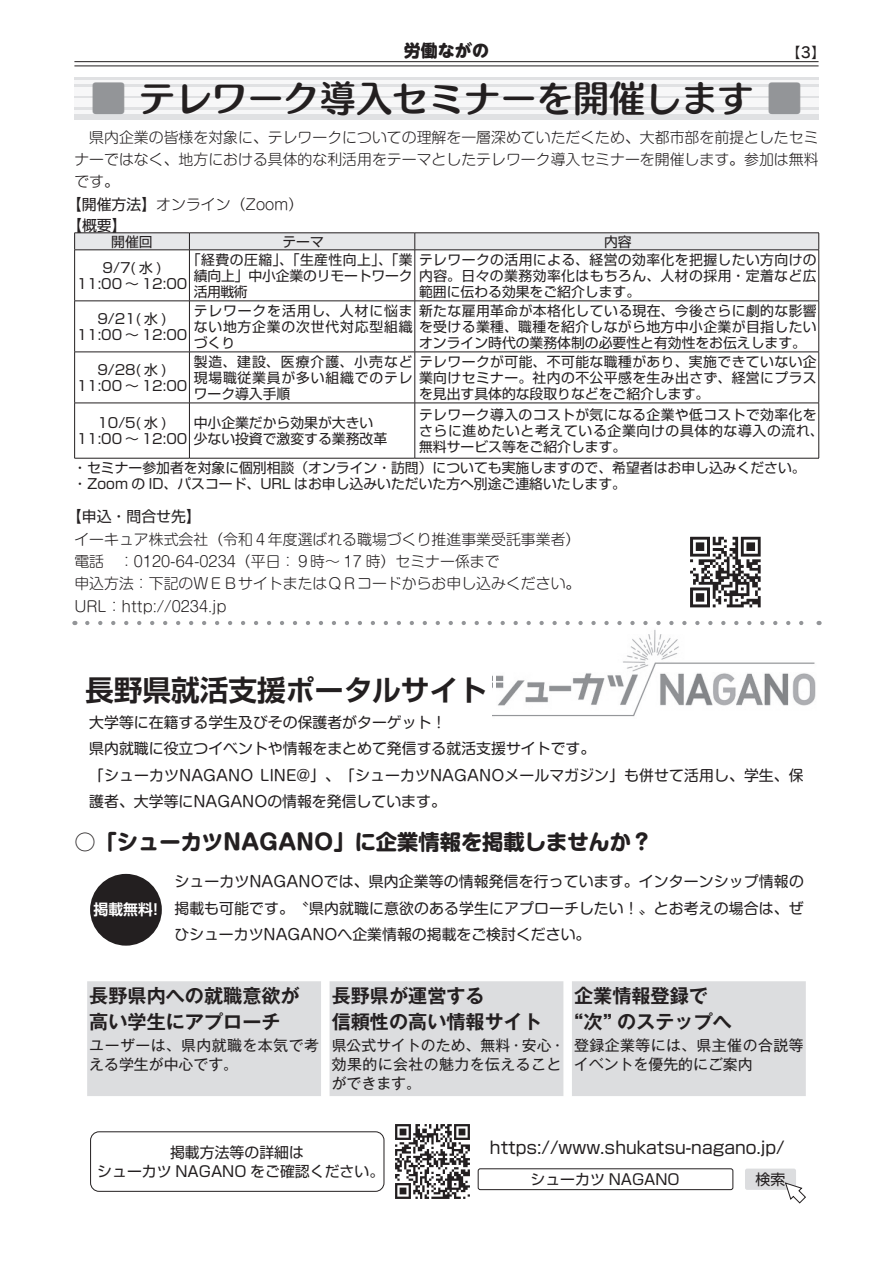
<style>
.page{position:relative;width:893px;height:1263px;background:#fff}
.page>*{position:absolute;margin:0;border:0;box-sizing:border-box;transform-origin:0 0}
.t1{font:36.15px "Humming Std B";color:#231f20}
.t2{font:700 28.65px "Shin Go Pr 6 N De";color:#231f20}
.t3{font:700 21.3px "Shin M Go Pr 6 N";color:#231f20}
.t4{font:700 19.2px/25.5px "Gothic MB101 Pr 6 N De";color:#231f20}
.t5{font:16.95px "Shin Go Pr 6 N";color:#231f20}
.t6{font:800 16.95px "UD Shin M Go Pr 6 N";color:#231f20}
.t7{font:14.85px/26.5px "Shin M Go Pr 6 N";color:#231f20}
.t8{font:300 14.85px/22.4px "Shin M Go Pr 6 N";color:#231f20}
.t9{font:14.85px/19.2px "Gothic MB101 Pr 6 N";letter-spacing:.03em;color:#231f20}
.t10{font:14.85px "Shin Go Pr 6 N";color:#231f20}
.t11{font:700 14.85px "Shin Go Pr 6 N De";color:#fff}
.t12{font:14.85px "Rodin Pro DB";color:#231f20}
.t13{font:13.8px/15.9px "Shin Go Pr 6 N";color:#231f20;text-align:justify}
.t14{font:13.8px/15.9px "Shin Go Pr 6 N";letter-spacing:.03em;color:#231f20}
.s1{color:#939598}
.s2{font-family:"Shin Go Pr 6 N";font-weight:400}
</style>
<div class="page">
<hr style="left:74px;top:61px;width:745px;height:1px;background:#231f20">
<hr style="left:74px;top:65px;width:745px;height:1px;background:#231f20">
<svg style="left:75px;top:232px;width:744px;height:226px"></svg>
<svg style="left:74px;top:233px;width:745px;height:17px;background:#d9dadc"></svg>
<hr style="left:74px;top:250px;width:115px;height:1px;background:#231f20">
<hr style="left:74px;top:250px;width:1px;height:51px;background:#231f20">
<hr style="left:189px;top:250px;width:226px;height:1px;background:#231f20">
<hr style="left:189px;top:250px;width:1px;height:51px;background:#231f20">
<hr style="left:415px;top:250px;width:404px;height:1px;background:#231f20">
<hr style="left:415px;top:250px;width:1px;height:51px;background:#231f20">
<hr style="left:818px;top:250px;width:1px;height:51px;background:#231f20">
<hr style="left:74px;top:301px;width:115px;height:1px;background:#231f20">
<hr style="left:74px;top:301px;width:1px;height:51px;background:#231f20">
<hr style="left:189px;top:301px;width:226px;height:1px;background:#231f20">
<hr style="left:189px;top:301px;width:1px;height:51px;background:#231f20">
<hr style="left:415px;top:301px;width:404px;height:1px;background:#231f20">
<hr style="left:415px;top:301px;width:1px;height:51px;background:#231f20">
<hr style="left:818px;top:301px;width:1px;height:51px;background:#231f20">
<hr style="left:74px;top:352px;width:115px;height:1px;background:#231f20">
<hr style="left:74px;top:352px;width:1px;height:51px;background:#231f20">
<hr style="left:189px;top:352px;width:226px;height:1px;background:#231f20">
<hr style="left:189px;top:352px;width:1px;height:51px;background:#231f20">
<hr style="left:415px;top:352px;width:404px;height:1px;background:#231f20">
<hr style="left:415px;top:352px;width:1px;height:51px;background:#231f20">
<hr style="left:818px;top:352px;width:1px;height:51px;background:#231f20">
<hr style="left:74px;top:403px;width:115px;height:1px;background:#231f20">
<hr style="left:74px;top:403px;width:1px;height:55px;background:#231f20">
<hr style="left:189px;top:403px;width:226px;height:1px;background:#231f20">
<hr style="left:189px;top:403px;width:1px;height:55px;background:#231f20">
<hr style="left:415px;top:403px;width:404px;height:1px;background:#231f20">
<hr style="left:415px;top:403px;width:1px;height:55px;background:#231f20">
<hr style="left:818px;top:403px;width:1px;height:55px;background:#231f20">
<hr style="left:74px;top:458px;width:115px;height:1px;background:#231f20">
<hr style="left:189px;top:458px;width:226px;height:1px;background:#231f20">
<hr style="left:415px;top:458px;width:404px;height:1px;background:#231f20">
<svg style="left:74px;top:77px;width:745px;height:42px"></svg>
<svg style="left:87px;top:621px;width:717px;height:4px"></svg>
<div style="left:87px;top:981px;width:719px;height:115px;background:#dcdddf"></div>
<img style="left:395px;top:1124px;width:84px;height:75px">
<div style="left:90px;top:1131px;width:294px;height:60px;border:1px solid #231f20;border-radius:9px"></div>
<div style="left:478px;top:1168px;width:255px;height:22px;border:1px solid #231f20;border-radius:2px"></div>
<div style="left:745px;top:1168px;width:51px;height:22px;background:#dcdddf;border-radius:2px"></div>
<svg style="left:785px;top:1182px;width:21px;height:22px"></svg>
<img style="left:493px;top:630px;width:323px;height:87px">
<hr style="left:493px;top:676px;width:2px;height:35px;background:#fff">
<div style="left:90px;top:874px;width:72px;height:72px;background:#231f20;border-radius:50%"></div>
<img style="left:690px;top:536px;width:71px;height:72px">
<p class="t6" style="left:404px;top:36px;width:87px">労働ながの</p>
<p class="t12" style="left:786px;top:42px;width:42px">【3】</p>
<h1 class="t1" style="left:90px;top:71px;width:713px"><span class="s1">■</span> テレワーク導入セミナーを開催します <span class="s1">■</span></h1>
<p class="t8" style="left:74px;top:125px;width:746px">　県内企業の皆様を対象に、テレワークについての理解を一層深めていただくため、大都市部を前提としたセミ</p>
<p class="t8" style="left:74px;top:147px;width:746px">ナーではなく、地方における具体的な利活用をテーマとしたテレワーク導入セミナーを開催します。参加は無料</p>
<p class="t8" style="left:74px;top:170px;width:46px">です。</p>
<p class="t8" style="left:67px;top:192px;width:238px"><span class="s2">【開催方法】</span>オンライン（Zoom）</p>
<p class="t10" style="left:67px;top:213px;width:61px">【概要】</p>
<p class="t13" style="left:111px;top:232px;width:43px">開催回</p>
<p class="t13" style="left:282px;top:232px;width:43px">テーマ</p>
<p class="t13" style="left:604px;top:232px;width:29px">内容</p>
<p class="t13" style="left:77px;top:258px;width:112px;text-align:center">9/7( 水 )<br>11:00 ～ 12:00</p>
<p class="t13" style="left:194px;top:250px;width:221px;text-indent:-7px">「経費の圧縮」、「生産性向上」、「業績向上」中小企業のリモートワーク活用戦術</p>
<p class="t13" style="left:419px;top:250px;width:399px">テレワークの活用による、経営の効率化を把握したい方向けの内容。日々の業務効率化はもちろん、人材の採用・定着など広範囲に伝わる効果をご紹介します。</p>
<p class="t13" style="left:77px;top:309px;width:112px;text-align:center">9/21( 水 )<br>11:00 ～ 12:00</p>
<p class="t13" style="left:194px;top:301px;width:220px">テレワークを活用し、人材に悩まない地方企業の次世代対応型組織づくり</p>
<p class="t13" style="left:419px;top:301px;width:399px">新たな雇用革命が本格化している現在、今後さらに劇的な影響を受ける業種、職種を紹介しながら地方中小企業が目指したいオンライン時代の業務体制の必要性と有効性をお伝えします。</p>
<p class="t13" style="left:77px;top:360px;width:112px;text-align:center">9/28( 水 )<br>11:00 ～ 12:00</p>
<p class="t13" style="left:194px;top:353px;width:220px">製造、建設、医療介護、小売など現場職従業員が多い組織でのテレワーク導入手順</p>
<p class="t13" style="left:419px;top:353px;width:399px">テレワークが可能、不可能な職種があり、実施できていない企業向けセミナー。社内の不公平感を生み出さず、経営にプラスを見出す具体的な段取りなどをご紹介します。</p>
<p class="t13" style="left:77px;top:414px;width:112px;text-align:center">10/5( 水 )<br>11:00 ～ 12:00</p>
<p class="t13" style="left:194px;top:414px;width:195px">中小企業だから効果が大きい少ない投資で激変する業務改革</p>
<p class="t14" style="left:419px;top:406px;width:406px">テレワーク導入のコストが気になる企業や低コストで効率化をさらに進めたいと考えている企業向けの具体的な導入の流れ、無料サービス等をご紹介します。</p>
<p class="t13" style="left:73px;top:458px;width:734px">・セミナー参加者を対象に個別相談（オンライン・訪問）についても実施しますので、希望者はお申し込みください。・Zoom の ID、パスコード、URL はお申し込みいただいた方へ別途ご連絡いたします。</p>
<p class="t10" style="left:67px;top:504px;width:135px">【申込・問合せ先】</p>
<p class="t8" style="left:74px;top:527px;width:507px">イーキュア株式会社（令和４年度選ばれる職場づくり推進事業受託事業者）電話　：0120-64-0234（平日：９時～ 17 時）セミナー係まで<br>申込方法：下記のＷＥＢサイトまたはＱＲコードからお申し込みください。URL：http://0234.jp</p>
<h2 class="t2" style="left:85px;top:666px;width:403px">長野県就活支援ポータルサイト</h2>
<p class="t7" style="left:89px;top:708px;width:716px">大学等に在籍する学生及びその保護者がターゲット！<br>県内就職に役立つイベントや情報をまとめて発信する就活支援サイトです。<br>「シューカツNAGANO LINE@」、「シューカツNAGANOメールマガジン」も併せて活用し、学生、保護者、大学等にNAGANOの情報を発信しています。</p>
<h3 class="t3" style="left:74px;top:823px;width:579px">○「シューカツNAGANO」に企業情報を掲載しませんか？</h3>
<p class="t7" style="left:174px;top:867px;width:631px;text-align:justify">シューカツNAGANOでは、県内企業等の情報発信を行っています。インターンシップ情報の掲載も可能です。〝県内就職に意欲のある学生にアプローチしたい！〟とお考えの場合は、ぜひシューカツNAGANOへ企業情報の掲載をご検討ください。</p>
<p class="t11" style="left:93px;top:897px;width:67px">掲載無料!</p>
<h3 class="t4" style="left:89px;top:982px;width:212px">長野県内への就職意欲が高い学生にアプローチ</h3>
<p class="t9" style="left:89px;top:1034px;width:231px">ユーザーは、県内就職を本気で考える学生が中心です。</p>
<h3 class="t4" style="left:332px;top:982px;width:212px">長野県が運営する<br>信頼性の高い情報サイト</h3>
<p class="t9" style="left:332px;top:1034px;width:235px">県公式サイトのため、無料・安心・効果的に会社の魅力を伝えることができます。</p>
<h3 class="t4" style="left:574px;top:982px;width:159px">企業情報登録で<br>“次” のステップへ</h3>
<p class="t9" style="left:574px;top:1034px;width:231px">登録企業等には、県主催の合説等イベントを優先的にご案内</p>
<p class="t10" style="left:170px;top:1140px;width:135px">掲載方法等の詳細は</p>
<p class="t5" style="left:490px;top:1133px;width:330px">https://www.shukatsu-nagano.jp/　　</p>
<p class="t10" style="left:97px;top:1159px;width:288px">シューカツ NAGANO をご確認ください。</p>
<p class="t10" style="left:530px;top:1167px;width:151px">シューカツ NAGANO</p>
<p class="t10" style="left:756px;top:1167px;width:31px">検索</p>
</div>
